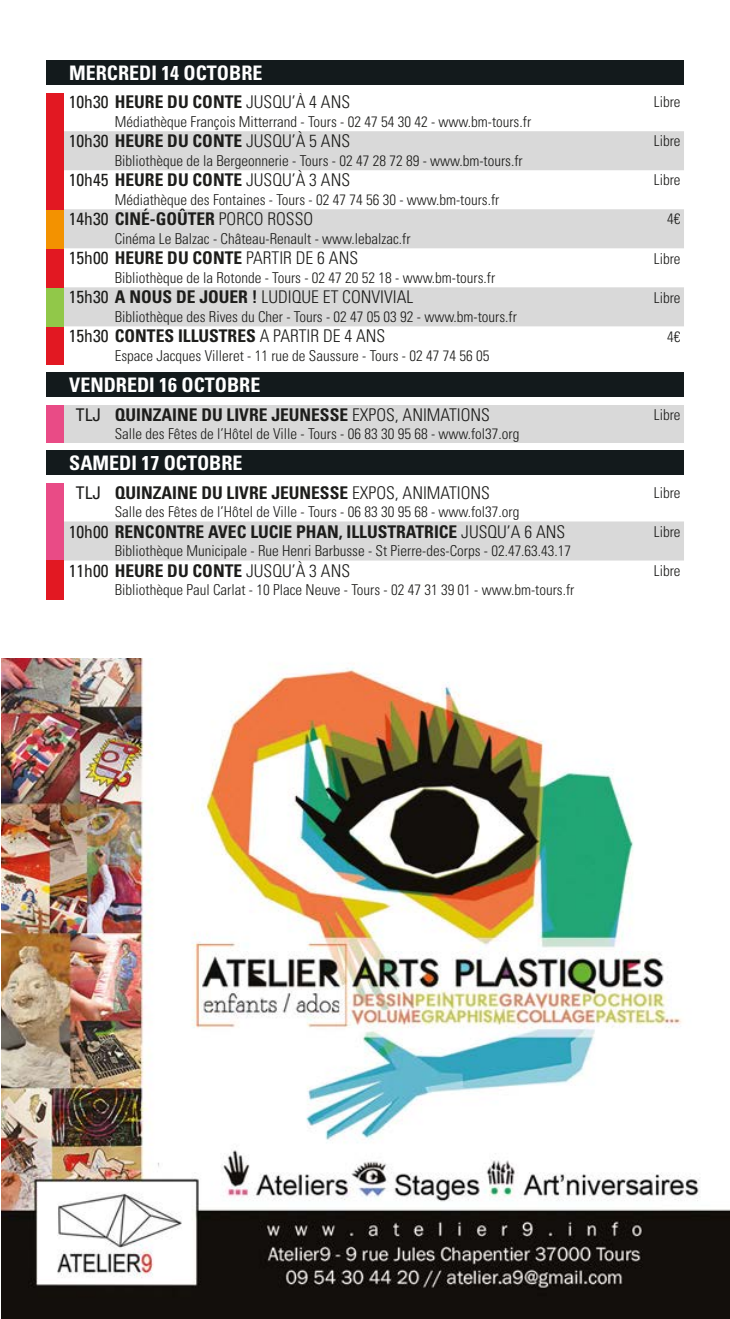
<style>
.page{position:relative;width:730px;height:1319px;background:#fff}
.page>*{position:absolute;margin:0;border:0;box-sizing:border-box;transform-origin:0 0}
.t1{font:700 condensed 20px "Univers";color:#fff}
.t2{font:700 condensed 17.5px "Univers";color:#1d1d1b}
.t3{font:300 condensed 17.5px "Univers LT Std";color:#1d1d1b}
.t4{font:300 condensed 15px "Univers LT Std";color:#1d1d1b}
.s1{font-weight:400}
.s2{font-family:"Univers LT Std";font-weight:300}
.s3{font-family:"Univers";font-weight:400}
.s4{font-family:"Univers";font-weight:700}
</style>
<div class="page">
<img style="left:2px;top:658px;width:728px;height:660px">
<svg style="left:64px;top:131px;width:620px;height:429px;fill:#d9d9d9"></svg>
<div style="left:46px;top:326px;width:18px;height:39px;background:#e21822"></div>
<div style="left:46px;top:404px;width:18px;height:39px;background:#e94b86"></div>
<div style="left:46px;top:131px;width:18px;height:39px;background:#e21822"></div>
<div style="left:46px;top:287px;width:18px;height:39px;background:#91c849"></div>
<div style="left:46px;top:482px;width:18px;height:39px;background:#e94b86"></div>
<div style="left:46px;top:521px;width:18px;height:39px;background:#e94b86"></div>
<div style="left:46px;top:248px;width:18px;height:39px;background:#e21822"></div>
<div style="left:46px;top:92px;width:18px;height:39px;background:#e21822"></div>
<div style="left:46px;top:209px;width:18px;height:39px;background:#f39200"></div>
<div style="left:46px;top:170px;width:18px;height:39px;background:#e21822"></div>
<div style="left:46px;top:560px;width:18px;height:39px;background:#e21822"></div>
<div style="left:46px;top:61px;width:638px;height:24px;background:#131a1c"></div>
<div style="left:46px;top:365px;width:638px;height:39px;background:#fff"></div>
<div style="left:46px;top:372px;width:638px;height:25px;background:#131a1c"></div>
<div style="left:46px;top:443px;width:638px;height:39px;background:#fff"></div>
<div style="left:46px;top:450px;width:638px;height:25px;background:#131a1c"></div>
<h1 class="t1" style="left:69px;top:60px;width:195px">MERCREDI 14 OCTOBRE</h1>
<p class="t2" style="left:69px;top:91px;width:283px"><span class="s1">10h30</span> HEURE DU CONTE <span class="s2">JUSQU’À 4 ANS</span></p>
<p class="t4" style="left:654px;top:93px;width:28px">Libre</p>
<p class="t4" style="left:115px;top:113px;width:418px">Médiathèque François Mitterrand - Tours - 02 47 54 30 42 - www.bm-tours.fr</p>
<p class="t2" style="left:69px;top:130px;width:283px"><span class="s1">10h30</span> HEURE DU CONTE <span class="s2">JUSQU’À 5 ANS</span></p>
<p class="t4" style="left:654px;top:132px;width:28px">Libre</p>
<p class="t4" style="left:115px;top:152px;width:409px">Bibliothèque de la Bergeonnerie - Tours - 02 47 28 72 89 - www.bm-tours.fr</p>
<p class="t2" style="left:69px;top:169px;width:283px"><span class="s1">10h45</span> HEURE DU CONTE <span class="s2">JUSQU’À 3 ANS</span></p>
<p class="t4" style="left:654px;top:171px;width:28px">Libre</p>
<p class="t4" style="left:115px;top:191px;width:386px">Médiathèque des Fontaines - Tours - 02 47 74 56 30 - www.bm-tours.fr</p>
<p class="t2" style="left:69px;top:208px;width:246px"><span class="s1">14h30</span> CINÉ-GOÛTER <span class="s2">PORCO ROSSO</span></p>
<p class="t4" style="left:667px;top:210px;width:15px">4€</p>
<p class="t4" style="left:115px;top:230px;width:297px">Cinéma Le Balzac - Château-Renault - www.lebalzac.fr</p>
<p class="t2" style="left:69px;top:247px;width:291px"><span class="s1">15h00</span> HEURE DU CONTE <span class="s2">PARTIR DE 6 ANS</span></p>
<p class="t4" style="left:654px;top:249px;width:28px">Libre</p>
<p class="t4" style="left:115px;top:269px;width:382px">Bibliothèque de la Rotonde - Tours - 02 47 20 52 18 - www.bm-tours.fr</p>
<p class="t3" style="left:69px;top:287px;width:346px"><span class="s3">15h30</span> <span class="s4">A NOUS DE JOUER !</span> LUDIQUE ET CONVIVIAL</p>
<p class="t4" style="left:654px;top:288px;width:28px">Libre</p>
<p class="t4" style="left:115px;top:308px;width:404px">Bibliothèque des Rives du Cher - Tours - 02 47 05 03 92 - www.bm-tours.fr</p>
<p class="t2" style="left:69px;top:325px;width:318px"><span class="s1">15h30</span> CONTES ILLUSTRES <span class="s2">A PARTIR DE 4 ANS</span></p>
<p class="t4" style="left:667px;top:327px;width:15px">4€</p>
<p class="t4" style="left:115px;top:347px;width:376px">Espace Jacques Villeret - 11 rue de Saussure - Tours - 02 47 74 56 05</p>
<h1 class="t1" style="left:69px;top:372px;width:193px">VENDREDI 16 OCTOBRE</h1>
<p class="t2" style="left:76px;top:403px;width:415px"><span class="s1">TLJ</span> QUINZAINE DU LIVRE JEUNESSE <span class="s2">EXPOS, ANIMATIONS</span></p>
<p class="t4" style="left:654px;top:405px;width:28px">Libre</p>
<p class="t4" style="left:115px;top:425px;width:406px">Salle des Fêtes de l’Hôtel de Ville - Tours - 06 83 30 95 68 - www.fol37.org</p>
<h1 class="t1" style="left:69px;top:450px;width:175px">SAMEDI 17 OCTOBRE</h1>
<p class="t2" style="left:76px;top:481px;width:415px"><span class="s1">TLJ</span> QUINZAINE DU LIVRE JEUNESSE <span class="s2">EXPOS, ANIMATIONS</span></p>
<p class="t4" style="left:654px;top:483px;width:28px">Libre</p>
<p class="t4" style="left:115px;top:503px;width:406px">Salle des Fêtes de l’Hôtel de Ville - Tours - 06 83 30 95 68 - www.fol37.org</p>
<p class="t2" style="left:69px;top:520px;width:498px"><span class="s1">10h00</span> RENCONTRE AVEC LUCIE PHAN, ILLUSTRATRICE <span class="s2">JUSQU’A 6 ANS</span></p>
<p class="t4" style="left:654px;top:522px;width:28px">Libre</p>
<p class="t4" style="left:115px;top:542px;width:458px">Bibliothèque Municipale - Rue Henri Barbusse - St Pierre-des-Corps - 02.47.63.43.17</p>
<p class="t2" style="left:69px;top:559px;width:283px"><span class="s1">11h00</span> HEURE DU CONTE <span class="s2">JUSQU’À 3 ANS</span></p>
<p class="t4" style="left:654px;top:561px;width:28px">Libre</p>
<p class="t4" style="left:115px;top:581px;width:461px">Bibliothèque Paul Carlat - 10 Place Neuve - Tours - 02 47 31 39 01 - www.bm-tours.fr</p>
</div>
